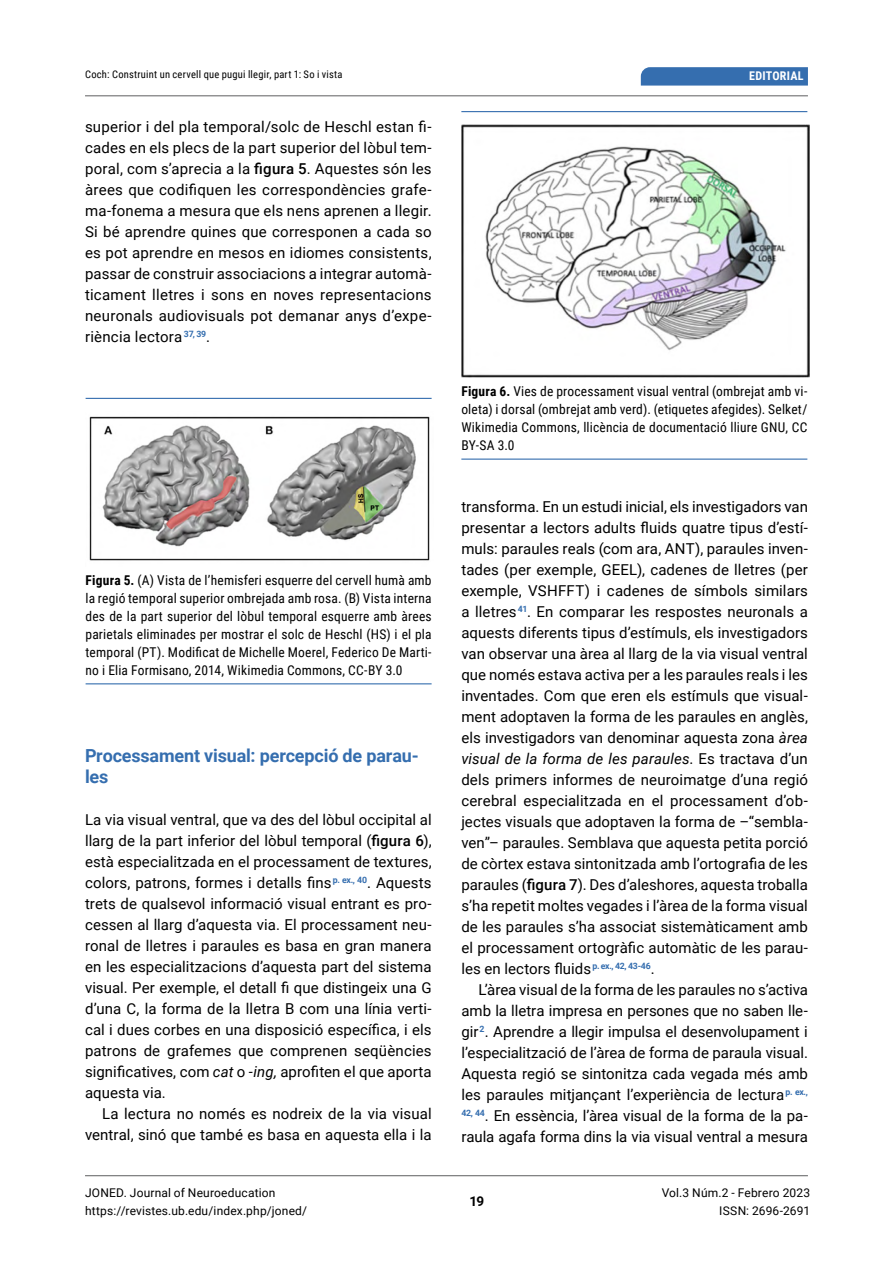
<style>
.page{position:relative;width:893px;height:1263px;background:#fff}
.page>*{position:absolute;margin:0;border:0;box-sizing:border-box;transform-origin:0 0}
.t1{font:700 18px/21px "Roboto";letter-spacing:-.01em;color:#356eaf}
.t2{font:15px/21px "Roboto";letter-spacing:.005em;color:#000;text-align:justify}
.t3{font:13.5px/18px "Roboto Condensed";letter-spacing:.015em;color:#000;text-align:justify}
.t4{font:700 13.5px "Roboto";color:#000}
.t5{font:12px/18px "Roboto";letter-spacing:.015em;color:#000}
.t6{font:700 12px "Roboto Condensed";letter-spacing:.02em;color:#fff}
.t7{font:10.5px "Roboto Condensed";letter-spacing:.025em;color:#000}
.s1{font-weight:500}
.s2{font-weight:700}
.s3{font-style:italic}
</style>
<div class="page">
<hr style="left:85px;top:1175px;width:723px;height:1px;background:#707172">
<hr style="left:85px;top:95px;width:723px;height:1px;background:#707172">
<svg style="left:641px;top:67px;width:167px;height:19px;background:#3c73b1"></svg>
<hr style="left:86px;top:398px;width:346px;height:1px;background:#356eaf">
<hr style="left:86px;top:683px;width:346px;height:1px;background:#356eaf">
<img style="left:89px;top:416px;width:341px;height:145px">
<hr style="left:461px;top:111px;width:346px;height:1px;background:#356eaf">
<hr style="left:461px;top:459px;width:346px;height:1px;background:#356eaf">
<img style="left:461px;top:125px;width:349px;height:253px">
<p class="t7" style="left:85px;top:67px;width:259px">Coch: Construint un cervell que pugui llegir, part 1: So i vista</p>
<p class="t6" style="left:749px;top:68px;width:56px">EDITORIAL</p>
<p class="t2" style="left:85px;top:115px;width:348px">superior i del pla temporal/solc de Heschl estan fi&shy;cades en els plecs de la part superior del lòbul tem&shy;poral, com s’aprecia a la <span class="s1">figura 5</span>. Aquestes són les àrees que codifiquen les correspondències grafe&shy;ma-fonema a mesura que els nens aprenen a llegir.<br>Si bé aprendre quines que corresponen a cada so es pot aprendre en mesos en idiomes consistents, passar de construir associacions a integrar automà&shy;ticament lletres i sons en noves representacions neuronals audiovisuals pot demanar anys d’expe&shy;riència lectora <sup>37,</sup> <sup>39</sup>.</p>
<p class="t3" style="left:86px;top:570px;width:347px"><span class="s2">Figura 5.</span> (A) Vista de l’hemisferi esquerre del cervell humà amb la regió temporal superior ombrejada amb rosa. (B) Vista interna des de la part superior del lòbul temporal esquerre amb àrees parietals eliminades per mostrar el solc de Heschl (HS) i el pla temporal (PT). Modificat de Michelle Moerel, Federico De Marti&shy;no i Elia Formisano, 2014, Wikimedia Commons, CC-BY 3.0</p>
<p class="t1" style="left:85px;top:744px;width:335px">Processament visual: percepció de parau&shy;les</p>
<p class="t2" style="left:85px;top:808px;width:348px">La via visual ventral, que va des del lòbul occipital al llarg de la part inferior del lòbul temporal (<span class="s1">figura 6</span>), està especialitzada en el processament de textures, colors, patrons, formes i detalls fins <sup>p.</sup> <sup>ex.,</sup> <sup>40</sup>. Aquests trets de qualsevol informació visual entrant es pro&shy;cessen al llarg d’aquesta via. El processament neu&shy;ronal de lletres i paraules es basa en gran manera en les especialitzacions d’aquesta part del sistema visual. Per exemple, el detall fi que distingeix una G d’una C, la forma de la lletra B com una línia verti&shy;cal i dues corbes en una disposició específica, i els patrons de grafemes que comprenen seqüències significatives, com <span class="s3">cat</span> o <span class="s3">-ing,</span> aprofiten el que aporta aquesta via.</p>
<p class="t2" style="left:85px;top:1102px;width:348px;text-align:right">La lectura no només es nodreix de la via visual ventral, sinó que també es basa en aquesta ella i la</p>
<p class="t3" style="left:461px;top:382px;width:347px"><span class="s2">Figura 6.</span> Vies de processament visual ventral (ombrejat amb vi&shy;oleta) i dorsal (ombrejat amb verd). (etiquetes afegides). Selket/ Wikimedia Commons, llicència de documentació lliure GNU, CC BY-SA 3.0</p>
<p class="t2" style="left:461px;top:496px;width:348px">transforma. En un estudi inicial, els investigadors van presentar a lectors adults fluids quatre tipus d’estí&shy;muls: paraules reals (com ara, ANT), paraules inven&shy;tades (per exemple, GEEL), cadenes de lletres (per exemple, VSHFFT) i cadenes de símbols similars a lletres <sup>41</sup>. En comparar les respostes neuronals a aquests diferents tipus d’estímuls, els investigadors van observar una àrea al llarg de la via visual ventral que només estava activa per a les paraules reals i les inventades. Com que eren els estímuls que visual&shy;ment adoptaven la forma de les paraules en anglès, els investigadors van denominar aquesta zona <span class="s3">àrea visual de la forma de les paraules</span>. Es tractava d’un dels primers informes de neuroimatge d’una regió cerebral especialitzada en el processament d’ob&shy;jectes visuals que adoptaven la forma de –“sembla&shy;ven”– paraules. Semblava que aquesta petita porció de còrtex estava sintonitzada amb l’ortografia de les paraules (<span class="s1">figura 7</span>). Des d’aleshores, aquesta troballa s’ha repetit moltes vegades i l’àrea de la forma visual de les paraules s’ha associat sistemàticament amb el processament ortogràfic automàtic de les parau&shy;les en lectors fluids <sup>p.</sup> <sup>ex.,</sup> <sup>42,</sup> <sup>43-46</sup>.</p>
<p class="t2" style="left:461px;top:979px;width:348px;text-indent:17px">L’àrea visual de la forma de les paraules no s’activa amb la lletra impresa en persones que no saben lle&shy;gir <sup>2</sup>. Aprendre a llegir impulsa el desenvolupament i l’especialització de l’àrea de forma de paraula visual.<br>Aquesta regió se sintonitza cada vegada més amb les paraules mitjançant l’experiència de lectura <sup>p.</sup> <sup>ex., 42,</sup> <sup>44</sup>. En essència, l’àrea visual de la forma de la pa&shy;raula agafa forma dins la via visual ventral a mesura</p>
<p class="t5" style="left:85px;top:1183px;width:224px">JONED. Journal of Neuroeducation https://revistes.ub.edu/index.php/joned/</p>
<p class="t5" style="left:662px;top:1183px;width:150px;text-align:right">Vol.3 Núm.2 - Febrero 2023<br>ISSN: 2696-2691</p>
<p class="t4" style="left:469px;top:1192px;width:16px">19</p>
</div>
